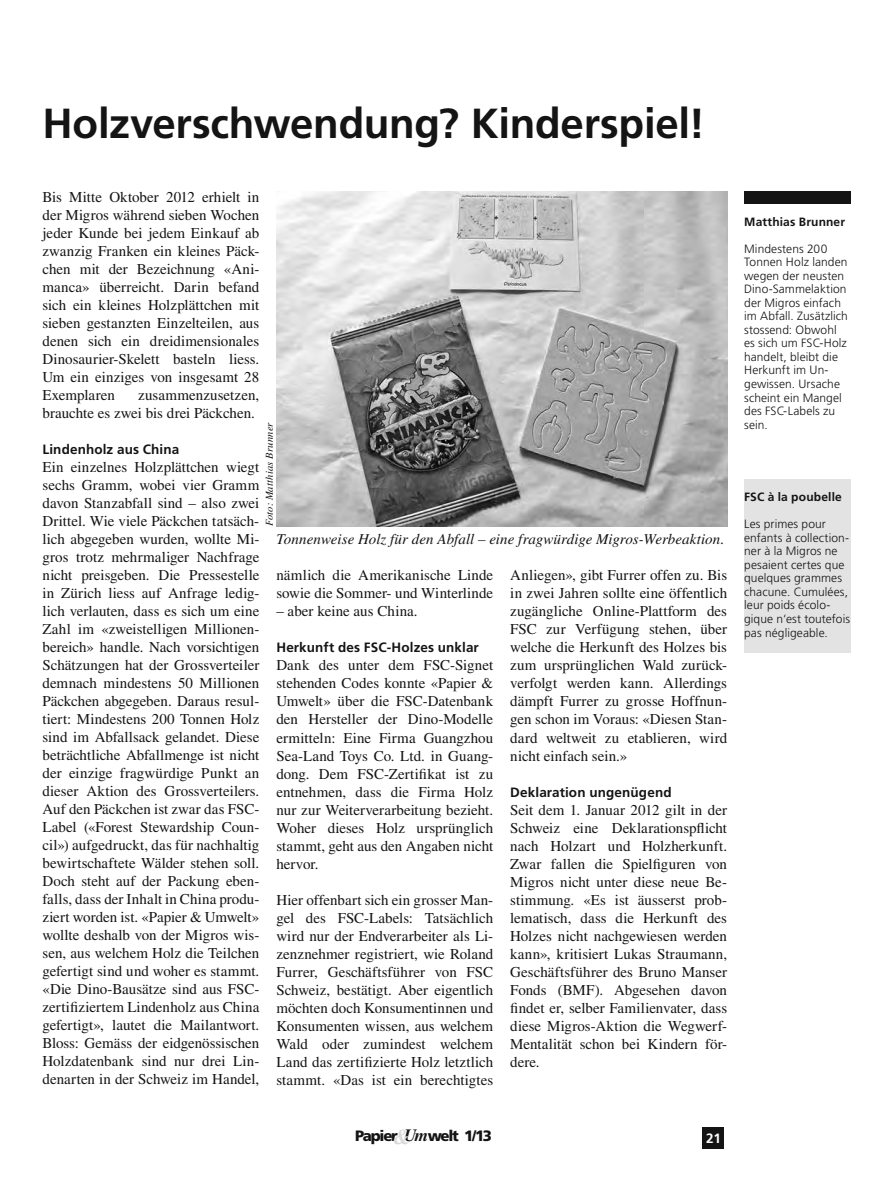
<style>
.page{position:relative;width:893px;height:1191px;background:#fff}
.page>*{position:absolute;margin:0;border:0;box-sizing:border-box;transform-origin:0 0}
.t1{font:700 42px "Frutiger LT Std";letter-spacing:-.005em;color:#131413}
.t2{font:15px/18px "Times LT Std";color:#131413;text-align:justify}
.t3{font:italic 15px "Times LT Std";color:#131413}
.t4{font:900 15px "Frutiger LT Std";letter-spacing:-.085em;color:#131413}
.t5{font:700 13.5px "Frutiger LT Std";letter-spacing:.01em;color:#131413}
.t6{font:700 13.5px "Frutiger LT Std";color:#fff}
.t7{font:300 12px/13.5px "Frutiger LT Std";letter-spacing:.005em;color:#131413}
.t8{font:700 12px "Frutiger LT Std";letter-spacing:.015em;color:#131413}
.t9{font:italic 10.5px "Times LT Std";letter-spacing:.02em;color:#131413}
.s1{font-family:"Times LT Std";font-weight:700;font-style:italic;font-size:21.3px;color:#d9d9d9}
.s2{font-family:"Times LT Std";font-weight:700;font-style:italic;font-size:17.25px}
</style>
<div class="page">
<div style="left:744px;top:191px;width:106px;height:13px;background:#131413"></div>
<div style="left:703px;top:1127px;width:21px;height:21px;background:#131413"></div>
<img style="left:276px;top:191px;width:451px;height:335px">
<div style="left:744px;top:479px;width:106px;height:173px;background:#e3e3e3"></div>
<h1 class="t1" style="left:43px;top:99px;width:664px">Holzverschwendung? Kinderspiel!</h1>
<p class="t2" style="left:43px;top:187px;width:218px">Bis Mitte Oktober 2012 erhielt in der Migros während sieben Wochen jeder Kunde bei jedem Einkauf ab zwanzig Franken ein kleines Päck&shy;chen mit der Bezeichnung «Ani&shy;manca» überreicht. Darin befand sich ein kleines Holzplättchen mit sieben gestanzten Einzelteilen, aus denen sich ein dreidimensionales Dinosaurier-Skelett basteln liess.<br>Um ein einziges von insgesamt 28<br>Exemplaren</p>
<p class="t2" style="left:43px;top:385px;width:218px;text-align:right">zusammenzusetzen,<br>brauchte es zwei bis drei Päckchen.</p>
<p class="t5" style="left:43px;top:441px;width:138px">Lindenholz aus China</p>
<p class="t2" style="left:43px;top:457px;width:218px">Ein einzelnes Holzplättchen wiegt sechs Gramm, wobei vier Gramm davon Stanzabfall sind – also zwei Drittel. Wie viele Päckchen tatsäch&shy;lich abgegeben wurden, wollte Mi&shy;gros trotz mehrmaliger Nachfrage nicht preisgeben. Die Pressestelle in Zürich liess auf Anfrage ledig&shy;lich verlauten, dass es sich um eine Zahl im «zweistelligen Millionen&shy;bereich» handle. Nach vorsichtigen Schätzungen hat der Grossverteiler demnach mindestens 50 Millionen Päckchen abgegeben. Daraus resul&shy;tiert: Mindestens 200 Tonnen Holz sind im Abfallsack gelandet. Diese beträchtliche Abfallmenge ist nicht der einzige fragwürdige Punkt an dieser Aktion des Grossverteilers.<br>Auf den Päckchen ist zwar das FSC-Label («Forest Stewardship Coun&shy;cil») aufgedruckt, das für nachhaltig bewirtschaftete Wälder stehen soll.<br>Doch steht auf der Packung eben&shy;falls, dass der Inhalt in China produ&shy;ziert worden ist. «Papier &amp; Umwelt» wollte deshalb von der Migros wis&shy;sen, aus welchem Holz die Teilchen gefertigt sind und woher es stammt. «Die Dino-Bausätze sind aus FSC&shy;zertifiziertem Lindenholz aus China gefertigt», lautet die Mailantwort.<br>Bloss: Gemäss der eidgenössischen Holzdatenbank sind nur drei Lin&shy;denarten in der Schweiz im Handel,</p>
<p class="t9" style="left:264px;top:526px;width:105px;rotate:-90deg">Foto: Matthias Brunner</p>
<p class="t3" style="left:276px;top:531px;width:450px">Tonnenweise Holz für den Abfall – eine fragwürdige Migros-Werbeaktion.</p>
<p class="t2" style="left:510px;top:566px;width:218px">Anliegen», gibt Furrer offen zu. Bis in zwei Jahren sollte eine öffentlich zugängliche Online-Plattform des FSC zur Verfügung stehen, über welche die Herkunft des Holzes bis zum ursprünglichen Wald zurück&shy;verfolgt werden kann. Allerdings dämpft Furrer zu grosse Hoffnun&shy;gen schon im Voraus: «Diesen Stan&shy;dard weltweit zu etablieren, wird nicht einfach sein.»</p>
<p class="t5" style="left:510px;top:784px;width:163px">Deklaration ungenügend</p>
<p class="t2" style="left:510px;top:800px;width:218px">Seit dem 1. Januar 2012 gilt in der Schweiz eine Deklarationspflicht nach Holzart und Holzherkunft.<br>Zwar fallen die Spielfiguren von Migros nicht unter diese neue Be&shy;stimmung. «Es ist äusserst prob&shy;lematisch, dass die Herkunft des Holzes nicht nachgewiesen werden kann», kritisiert Lukas Straumann, Geschäftsführer des Bruno Manser Fonds (BMF). Abgesehen davon findet er, selber Familienvater, dass diese Migros-Aktion die Wegwerf-Mentalität schon bei Kindern för&shy;dere.</p>
<p class="t2" style="left:276px;top:566px;width:218px">nämlich die Amerikanische Linde sowie die Sommer- und Winterlinde</p>
<p class="t2" style="left:276px;top:602px;width:143px">– aber keine aus China.</p>
<p class="t5" style="left:276px;top:640px;width:204px">Herkunft des FSC-Holzes unklar</p>
<p class="t2" style="left:276px;top:656px;width:218px">Dank des unter dem FSC-Signet stehenden Codes konnte «Papier &amp; Umwelt» über die FSC-Datenbank den Hersteller der Dino-Modelle ermitteln: Eine Firma Guangzhou Sea-Land Toys Co. Ltd. in Guang&shy;dong. Dem FSC-Zertifikat ist zu entnehmen, dass die Firma Holz nur zur Weiterverarbeitung bezieht.<br>Woher dieses Holz ursprünglich stammt, geht aus den Angaben nicht hervor.</p>
<p class="t2" style="left:276px;top:890px;width:218px">Hier offenbart sich ein grosser Man&shy;gel des FSC-Labels: Tatsächlich wird nur der Endverarbeiter als Li&shy;zenznehmer registriert, wie Roland Furrer, Geschäftsführer von FSC Schweiz, bestätigt. Aber eigentlich möchten doch Konsumentinnen und Konsumenten wissen, aus welchem Wald oder zumindest welchem Land das zertifizierte Holz letztlich stammt. «Das ist ein berechtigtes</p>
<p class="t4" style="left:355px;top:1127px;width:138px">Papier <span class="s1">&amp;</span><span class="s2">Um</span>welt 1/13</p>
<p class="t6" style="left:706px;top:1130px;width:16px">21</p>
<p class="t8" style="left:744px;top:215px;width:102px">Matthias Brunner</p>
<p class="t7" style="left:744px;top:242px;width:105px">Mindestens 200<br>Tonnen Holz landen wegen der neusten<br>Dino-Sammelaktion der Migros einfach im Abfall. Zusätzlich stossend: Obwohl es sich um FSC-Holz handelt, bleibt die<br>Herkunft im Un&shy;gewissen. Ursache scheint ein Mangel des FSC-Labels zu sein.</p>
<p class="t8" style="left:744px;top:490px;width:99px">FSC à la poubelle</p>
<p class="t7" style="left:744px;top:518px;width:107px">Les primes pour enfants à collection&shy;ner à la Migros ne pesaient certes que quelques grammes chacune. Cumulées, leur poids écolo&shy;gique n‘est toutefois pas négligeable.</p>
</div>
